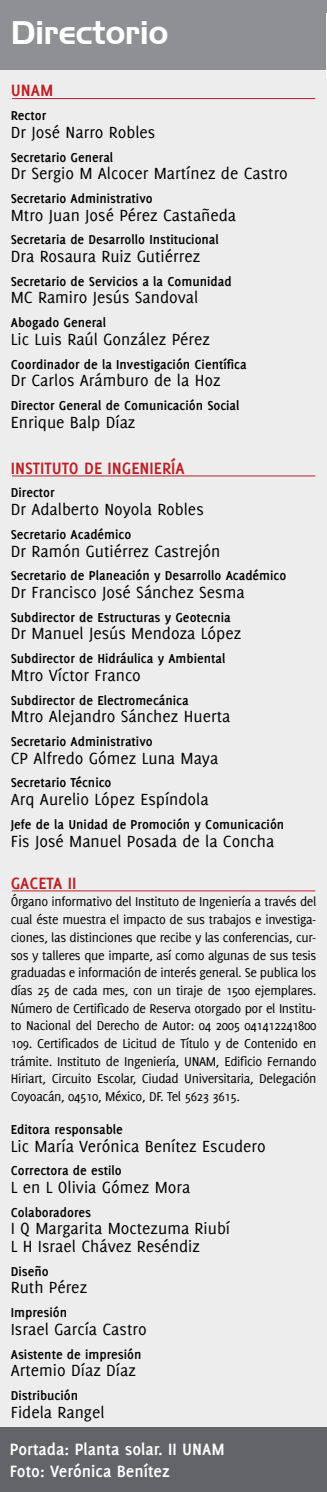
<style>
.page{position:relative;width:327px;height:1492px;background:#fff}
.page>*{position:absolute;margin:0;border:0;box-sizing:border-box;transform-origin:0 0}
.t1{font:31.8px "Handel Gothic BT";color:#fff}
.t2{font:700 18px/21.6px "Delicious";color:#fff}
.t3{font:700 18px "Delicious";color:#be1f24}
.t4{font:17.6px/17.6px "Delicious";color:#000}
.t5{font:700 14.2px "Delicious";color:#000}
.t6{font:14px/17.6px "Delicious";letter-spacing:-.025em;color:#000;text-align:justify}
</style>
<div class="page">
<div style="left:0;top:56px;width:326px;height:1436px;background:#ededee"></div>
<div style="left:0;top:0;width:326px;height:69px;background:#8e9093"></div>
<div style="left:0;top:1427px;width:326px;height:65px;background:#636467"></div>
<hr style="left:12px;top:98px;width:302px;height:1px;background:#be1f24">
<hr style="left:12px;top:475px;width:302px;height:1px;background:#be1f24">
<hr style="left:12px;top:890px;width:302px;height:1px;background:#be1f24">
<h1 class="t1" style="left:11px;top:13px;width:158px">Directorio</h1>
<p class="t3" style="left:11px;top:80px;width:32px">UNAM</p>
<p class="t5" style="left:11px;top:107px;width:37px">Rector</p>
<p class="t4" style="left:11px;top:123px;width:146px">Dr José Narro Robles</p>
<p class="t5" style="left:11px;top:149px;width:104px">Secretario General</p>
<p class="t4" style="left:11px;top:164px;width:278px">Dr Sergio M Alcocer Martínez de Castro</p>
<p class="t5" style="left:11px;top:190px;width:143px">Secretario Administrativo</p>
<p class="t4" style="left:11px;top:206px;width:226px">Mtro Juan José Pérez Castañeda</p>
<p class="t5" style="left:11px;top:232px;width:209px">Secretaria de Desarrollo Institucional</p>
<p class="t4" style="left:11px;top:247px;width:191px">Dra Rosaura Ruiz Gutiérrez</p>
<p class="t5" style="left:11px;top:273px;width:222px">Secretario de Servicios a la Comunidad</p>
<p class="t4" style="left:11px;top:289px;width:188px">MC Ramiro Jesús Sandoval</p>
<p class="t5" style="left:11px;top:314px;width:97px">Abogado General</p>
<p class="t4" style="left:11px;top:330px;width:200px">Lic Luis Raúl González Pérez</p>
<p class="t5" style="left:11px;top:356px;width:237px">Coordinador de la Investigación Científica</p>
<p class="t4" style="left:11px;top:371px;width:211px">Dr Carlos Arámburo de la Hoz</p>
<p class="t5" style="left:11px;top:397px;width:230px">Director General de Comunicación Social</p>
<p class="t4" style="left:11px;top:413px;width:126px">Enrique Balp Díaz</p>
<p class="t3" style="left:11px;top:457px;width:175px">INSTITUTO DE INGENIERÍA</p>
<p class="t5" style="left:11px;top:485px;width:45px">Director</p>
<p class="t4" style="left:11px;top:500px;width:194px">Dr Adalberto Noyola Robles</p>
<p class="t5" style="left:11px;top:526px;width:122px">Secretario Académico</p>
<p class="t4" style="left:11px;top:542px;width:211px">Dr Ramón Gutiérrez Castrejón</p>
<p class="t5" style="left:11px;top:567px;width:276px">Secretario de Planeación y Desarrollo Académico</p>
<p class="t4" style="left:11px;top:583px;width:235px">Dr Francisco José Sánchez Sesma</p>
<p class="t5" style="left:11px;top:609px;width:221px">Subdirector de Estructuras y Geotecnia</p>
<p class="t4" style="left:11px;top:624px;width:231px">Dr Manuel Jesús Mendoza López</p>
<p class="t5" style="left:11px;top:650px;width:216px">Subdirector de Hidráulica y Ambiental</p>
<p class="t4" style="left:11px;top:666px;width:131px">Mtro Víctor Franco</p>
<p class="t5" style="left:11px;top:692px;width:179px">Subdirector de Electromecánica</p>
<p class="t4" style="left:11px;top:707px;width:221px">Mtro Alejandro Sánchez Huerta</p>
<p class="t5" style="left:11px;top:733px;width:143px">Secretario Administrativo</p>
<p class="t4" style="left:11px;top:749px;width:208px">CP Alfredo Gómez Luna Maya</p>
<p class="t5" style="left:11px;top:774px;width:102px">Secretario Técnico</p>
<p class="t4" style="left:11px;top:790px;width:199px">Arq Aurelio López Espíndola</p>
<p class="t5" style="left:11px;top:816px;width:274px">Jefe de la Unidad de Promoción y Comunicación</p>
<p class="t4" style="left:11px;top:832px;width:264px">Fis José Manuel Posada de la Concha</p>
<p class="t3" style="left:11px;top:872px;width:19px">GACETA</p>
<p class="t3" style="left:68px;top:872px;width:5px">II</p>
<p class="t6" style="left:11px;top:893px;width:306px">Órgano informativo del Instituto de Ingeniería a través del cual éste muestra el impacto de sus trabajos e investiga&shy;ciones, las distinciones que recibe y las conferencias, cur&shy;sos y talleres que imparte, así como algunas de sus tesis graduadas e información de interés general. Se publica los días 25 de cada mes, con un tiraje de 1500 ejemplares.<br>Número de Certificado de Reserva otorgado por el Institu&shy;to Nacional del Derecho de Autor: 04 2005 041412241800<br>109. Certificados de Licitud de Título y de Contenido en trámite. Instituto de Ingeniería, UNAM, Edificio Fernando Hiriart, Circuito Escolar, Ciudad Universitaria, Delegación Coyoacán, 04510, México, DF. Tel 5623 3615.</p>
<p class="t5" style="left:11px;top:1121px;width:113px">Editora responsable</p>
<p class="t4" style="left:11px;top:1136px;width:256px">Lic María Verónica Benítez Escudero</p>
<p class="t5" style="left:11px;top:1162px;width:112px">Correctora de estilo</p>
<p class="t4" style="left:11px;top:1178px;width:181px">L en L Olivia Gómez Mora</p>
<p class="t5" style="left:11px;top:1204px;width:82px">Colaboradores</p>
<p class="t4" style="left:11px;top:1219px;width:220px">I Q Margarita Moctezuma Riubí<br>L H Israel Chávez Reséndiz</p>
<p class="t5" style="left:11px;top:1263px;width:39px">Diseño</p>
<p class="t4" style="left:11px;top:1278px;width:78px">Ruth Pérez</p>
<p class="t5" style="left:11px;top:1304px;width:58px">Impresión</p>
<p class="t4" style="left:11px;top:1320px;width:137px">Israel García Castro</p>
<p class="t5" style="left:11px;top:1346px;width:132px">Asistente de impresión</p>
<p class="t4" style="left:11px;top:1361px;width:126px">Artemio Díaz Díaz</p>
<p class="t5" style="left:11px;top:1387px;width:69px">Distribución</p>
<p class="t4" style="left:11px;top:1403px;width:95px">Fidela Rangel</p>
<p class="t2" style="left:10px;top:1438px;width:204px">Portada: Planta solar. II UNAM<br>Foto: Verónica Benítez</p>
</div>
